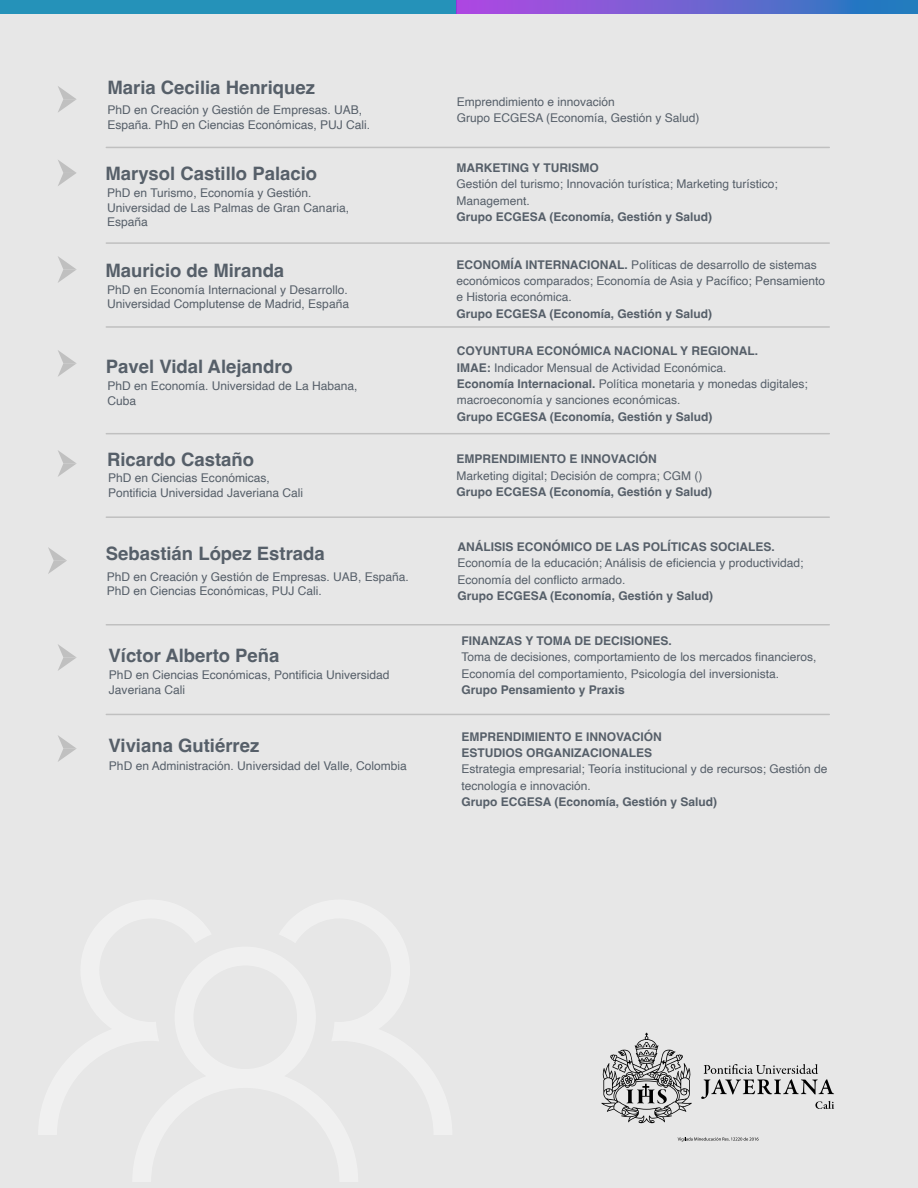
<style>
.page{position:relative;width:918px;height:1188px;background:#e7e7e7}
.page>*{position:absolute;margin:0;border:0;box-sizing:border-box;transform-origin:0 0}
.t1{font:700 18.45px "Helvetica";color:#565f69}
.t2{font:12px/16.4px "Helvetica";color:#565f69}
.t3{font:700 12px/16.4px "Helvetica";color:#565f69}
.s1{font-weight:700}
</style>
<div class="page">
<svg style="left:58px;top:86px;width:19px;height:26px"></svg>
<svg style="left:58px;top:160px;width:18px;height:26px"></svg>
<svg style="left:58px;top:256px;width:19px;height:27px"></svg>
<svg style="left:58px;top:350px;width:19px;height:27px"></svg>
<svg style="left:58px;top:450px;width:19px;height:27px"></svg>
<svg style="left:48px;top:547px;width:19px;height:27px"></svg>
<svg style="left:58px;top:644px;width:19px;height:27px"></svg>
<svg style="left:58px;top:735px;width:19px;height:27px"></svg>
<div style="left:0;top:0;width:456px;height:14px;background:#2592b9"></div>
<svg style="left:456px;top:0;width:462px;height:14px;background:#6b62d0"></svg>
<hr style="left:106px;top:242px;width:723px;height:2px;background:#c0c0c0">
<hr style="left:106px;top:326px;width:723px;height:2px;background:#c0c0c0">
<hr style="left:106px;top:433px;width:723px;height:1px;background:#c0c0c0">
<hr style="left:106px;top:147px;width:723px;height:1px;background:#c0c0c0">
<hr style="left:106px;top:516px;width:723px;height:2px;background:#c0c0c0">
<hr style="left:106px;top:624px;width:723px;height:2px;background:#c0c0c0">
<hr style="left:106px;top:714px;width:723px;height:1px;background:#c0c0c0">
<svg style="left:601px;top:1033px;width:233px;height:90px"></svg>
<svg style="left:678px;top:1137px;width:81px;height:5px"></svg>
<h1 class="t1" style="left:108px;top:77px;width:209px">Maria Cecilia Henriquez</h1>
<p class="t2" style="left:108px;top:103px;width:264px;line-height:14.5px">PhD en Creación y Gestión de Empresas. UAB,<br>España. PhD en Ciencias Económicas, PUJ Cali.</p>
<p class="t2" style="left:457px;top:94px;width:244px">Emprendimiento e innovación<br>Grupo ECGESA (Economía, Gestión y Salud)</p>
<h1 class="t1" style="left:105px;top:162px;width:213px">Marysol Castillo Palacio</h1>
<p class="t3" style="left:456px;top:161px;width:144px">MARKETING Y TURISMO</p>
<p class="t2" style="left:456px;top:176px;width:323px">Gestión del turismo; Innovación turística; Marketing turístico;<br>Management.</p>
<p class="t3" style="left:456px;top:210px;width:257px">Grupo ECGESA (Economía, Gestión y Salud)</p>
<p class="t2" style="left:107px;top:186px;width:243px;line-height:14.5px">PhD en Turismo, Economía y Gestión.<br>Universidad de Las Palmas de Gran Canaria,<br>España</p>
<h1 class="t1" style="left:105px;top:259px;width:180px">Mauricio de Miranda</h1>
<p class="t2" style="left:456px;top:257px;width:370px"><span class="s1">ECONOMÍA INTERNACIONAL.</span> Políticas de desarrollo de sistemas económicos comparados; Economía de Asia y Pacífico; Pensamiento e Historia económica.</p>
<p class="t3" style="left:456px;top:306px;width:257px">Grupo ECGESA (Economía, Gestión y Salud)</p>
<p class="t2" style="left:107px;top:283px;width:243px;line-height:14.5px">PhD en Economía Internacional y Desarrollo.<br>Universidad Complutense de Madrid, España</p>
<h1 class="t1" style="left:106px;top:355px;width:189px">Pavel Vidal Alejandro</h1>
<p class="t2" style="left:108px;top:379px;width:252px;line-height:14.5px">PhD en Economía. Universidad de La Habana,<br>Cuba</p>
<h1 class="t1" style="left:107px;top:448px;width:148px">Ricardo Castaño</h1>
<p class="t2" style="left:108px;top:471px;width:197px;line-height:14.5px">PhD en Ciencias Económicas,<br>Pontificia Universidad Javeriana Cali</p>
<h1 class="t1" style="left:106px;top:543px;width:220px">Sebastián López Estrada</h1>
<p class="t2" style="left:107px;top:569px;width:304px;line-height:14.5px">PhD en Creación y Gestión de Empresas. UAB, España.<br>PhD en Ciencias Económicas, PUJ Cali.</p>
<h1 class="t1" style="left:109px;top:644px;width:172px">Víctor Alberto Peña</h1>
<p class="t2" style="left:109px;top:668px;width:282px;line-height:14.5px">PhD en Ciencias Económicas, Pontificia Universidad<br>Javeriana Cali</p>
<h1 class="t1" style="left:109px;top:735px;width:152px">Viviana Gutiérrez</h1>
<p class="t2" style="left:109px;top:758px;width:299px">PhD en Administración. Universidad del Valle, Colombia</p>
<p class="t2" style="left:457px;top:343px;width:352px"><span class="s1">COYUNTURA ECONÓMICA NACIONAL Y REGIONAL.<br>IMAE:</span> Indicador Mensual de Actividad Económica.<br><span class="s1">Economía Internacional.</span> Política monetaria y monedas digitales; macroeconomía y sanciones económicas.</p>
<p class="t3" style="left:457px;top:410px;width:257px">Grupo ECGESA (Economía, Gestión y Salud)</p>
<p class="t3" style="left:456px;top:452px;width:202px">EMPRENDIMIENTO E INNOVACIÓN</p>
<p class="t2" style="left:456px;top:468px;width:248px">Marketing digital; Decisión de compra; CGM ()</p>
<p class="t3" style="left:456px;top:485px;width:257px">Grupo ECGESA (Economía, Gestión y Salud)</p>
<p class="t3" style="left:457px;top:540px;width:319px">ANÁLISIS ECONÓMICO DE LAS POLÍTICAS SOCIALES.</p>
<p class="t2" style="left:457px;top:555px;width:348px">Economía de la educación; Análisis de eficiencia y productividad;<br>Economía del conflicto armado.</p>
<p class="t3" style="left:457px;top:589px;width:257px">Grupo ECGESA (Economía, Gestión y Salud)</p>
<p class="t3" style="left:462px;top:634px;width:212px">FINANZAS Y TOMA DE DECISIONES.</p>
<p class="t2" style="left:462px;top:649px;width:356px">Toma de decisiones, comportamiento de los mercados financieros,<br>Economía del comportamiento, Psicología del inversionista.</p>
<p class="t3" style="left:462px;top:683px;width:165px">Grupo Pensamiento y Praxis</p>
<p class="t3" style="left:462px;top:730px;width:202px">EMPRENDIMIENTO E INNOVACIÓN<br>ESTUDIOS ORGANIZACIONALES</p>
<p class="t2" style="left:462px;top:761px;width:367px">Estrategia empresarial; Teoría institucional y de recursos; Gestión de tecnología e innovación.</p>
<p class="t3" style="left:462px;top:795px;width:257px">Grupo ECGESA (Economía, Gestión y Salud)</p>
</div>
